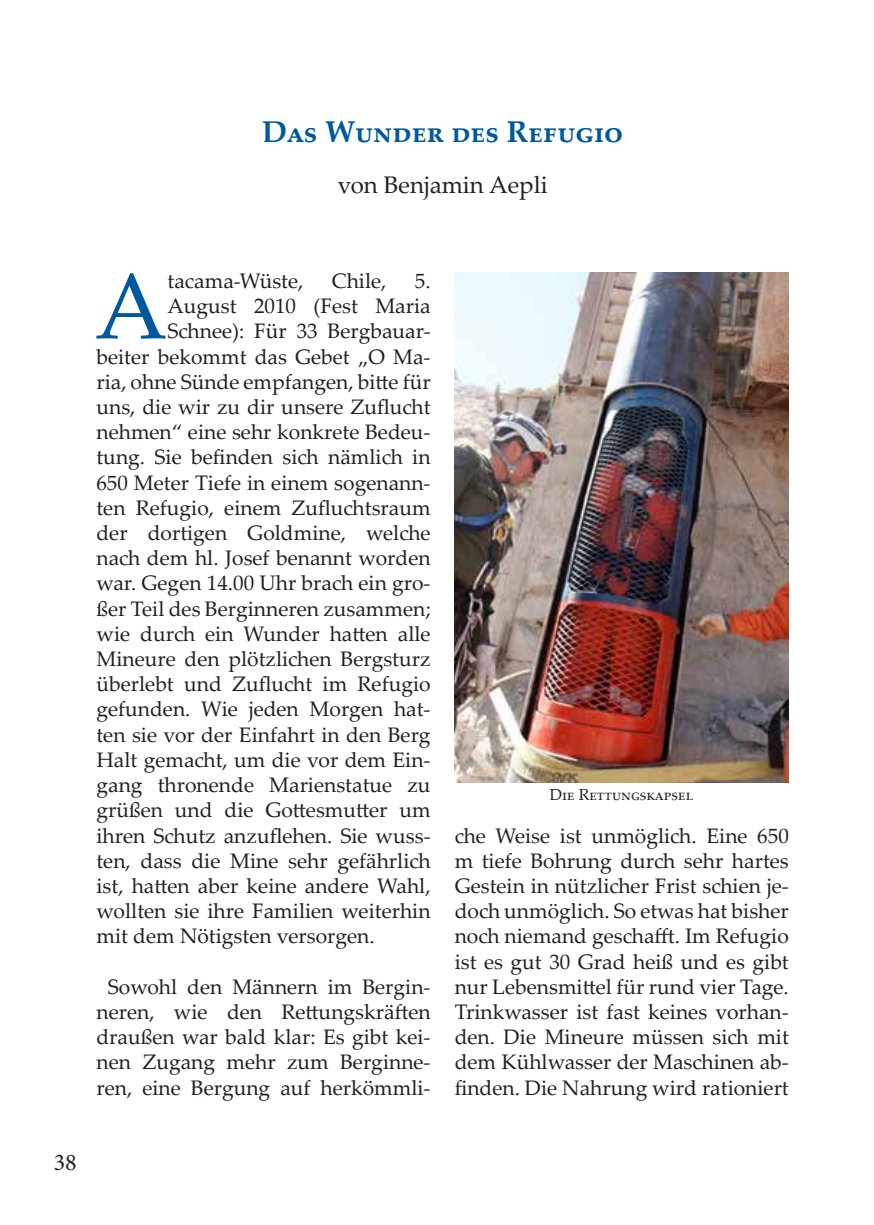
<style>
.page{position:relative;width:874px;height:1225px;background:#fff}
.page>*{position:absolute;margin:0;border:0;box-sizing:border-box;transform-origin:0 0}
.t1{font:93.4px "Palatino Linotype";color:#00599d}
.t2{font:700 30px "Palatino Linotype";color:#00599d}
.t3{font:24px "Palatino Linotype";color:#231f20}
.t4{font:24px "Minion Pro";color:#231f20}
.t5{font:21px/25.2px "Palatino Linotype";color:#231f20;text-align:center}
.t6{font:16px "Palatino Linotype";color:#231f20}
</style>
<div class="page">
<img style="left:454px;top:273px;width:334px;height:509px">
<h2 class="t2" style="left:262px;top:110px;width:362px">Das Wunder des Refugio</h2>
<p class="t3" style="left:337px;top:168px;width:211px">von Benjamin Aepli</p>
<h1 class="t1" style="left:95px;top:240px;width:74px">A</h1>
<p class="t5" style="left:167px;top:267px;width:137px">tacama-Wüste,</p>
<p class="t5" style="left:331px;top:267px;width:56px">Chile,</p>
<p class="t5" style="left:414px;top:267px;width:17px">5.</p>
<p class="t5" style="left:167px;top:292px;width:264px">August 2010 (Fest Maria</p>
<p class="t5" style="left:167px;top:318px;width:264px">Schnee): Für 33 Bergbauar-</p>
<p class="t5" style="left:96px;top:343px;width:335px">beiter bekommt das Gebet „O Ma-</p>
<p class="t5" style="left:96px;top:368px;width:335px">ria, ohne Sünde empfangen, bitte für</p>
<p class="t5" style="left:96px;top:393px;width:335px">uns, die wir zu dir unsere Zuflucht</p>
<p class="t5" style="left:96px;top:418px;width:335px">nehmen“ eine sehr konkrete Bedeu-</p>
<p class="t5" style="left:96px;top:444px;width:335px">tung. Sie befinden sich nämlich in</p>
<p class="t5" style="left:96px;top:469px;width:335px">650 Meter Tiefe in einem sogenann-</p>
<p class="t5" style="left:96px;top:494px;width:335px">ten Refugio, einem Zufluchtsraum</p>
<p class="t5" style="left:96px;top:519px;width:335px">der dortigen Goldmine, welche</p>
<p class="t5" style="left:96px;top:544px;width:335px">nach dem hl. Josef benannt worden</p>
<p class="t5" style="left:96px;top:570px;width:335px">war. Gegen 14.00 Uhr brach ein gro-</p>
<p class="t5" style="left:96px;top:595px;width:335px">ßer Teil des Berginneren zusammen;</p>
<p class="t5" style="left:96px;top:620px;width:335px">wie durch ein Wunder hatten alle</p>
<p class="t5" style="left:96px;top:645px;width:335px">Mineure den plötzlichen Bergsturz</p>
<p class="t5" style="left:96px;top:670px;width:335px">überlebt und Zuflucht im Refugio</p>
<p class="t5" style="left:96px;top:696px;width:335px">gefunden. Wie jeden Morgen hat-</p>
<p class="t5" style="left:96px;top:721px;width:335px">ten sie vor der Einfahrt in den Berg</p>
<p class="t5" style="left:96px;top:746px;width:335px">Halt gemacht, um die vor dem Ein-</p>
<p class="t5" style="left:96px;top:771px;width:335px">gang thronende Marienstatue zu</p>
<p class="t5" style="left:96px;top:796px;width:335px">grüßen und die Gottesmutter um</p>
<p class="t5" style="left:96px;top:822px;width:335px">ihren Schutz anzuflehen. Sie wuss-</p>
<p class="t5" style="left:96px;top:847px;width:335px">ten, dass die Mine sehr gefährlich</p>
<p class="t5" style="left:96px;top:872px;width:335px">ist, hatten aber keine andere Wahl,</p>
<p class="t5" style="left:96px;top:897px;width:335px">wollten sie ihre Familien weiterhin</p>
<p class="t5" style="left:96px;top:922px;width:279px">mit dem Nötigsten versorgen.</p>
<p class="t5" style="left:96px;top:973px;width:335px">Sowohl den Männern im Bergin&shy;neren, wie den Rettungskräften draußen war bald klar: Es gibt kei&shy;nen Zugang mehr zum Berginne&shy;ren, eine Bergung auf herkömmli-</p>
<p class="t4" style="left:54px;top:1145px;width:25px">38</p>
<p class="t6" style="left:549px;top:783px;width:145px">Die Rettungskapsel</p>
<p class="t5" style="left:454px;top:822px;width:335px;text-align:justify">che Weise ist unmöglich. Eine 650 m tiefe Bohrung durch sehr hartes Gestein in nützlicher Frist schien je&shy;doch unmöglich. So etwas hat bisher noch niemand geschafft. Im Refugio ist es gut 30 Grad heiß und es gibt nur Lebensmittel für rund vier Tage.<br>Trinkwasser ist fast keines vorhan&shy;den. Die Mineure müssen sich mit dem Kühlwasser der Maschinen ab&shy;finden. Die Nahrung wird rationiert</p>
</div>
